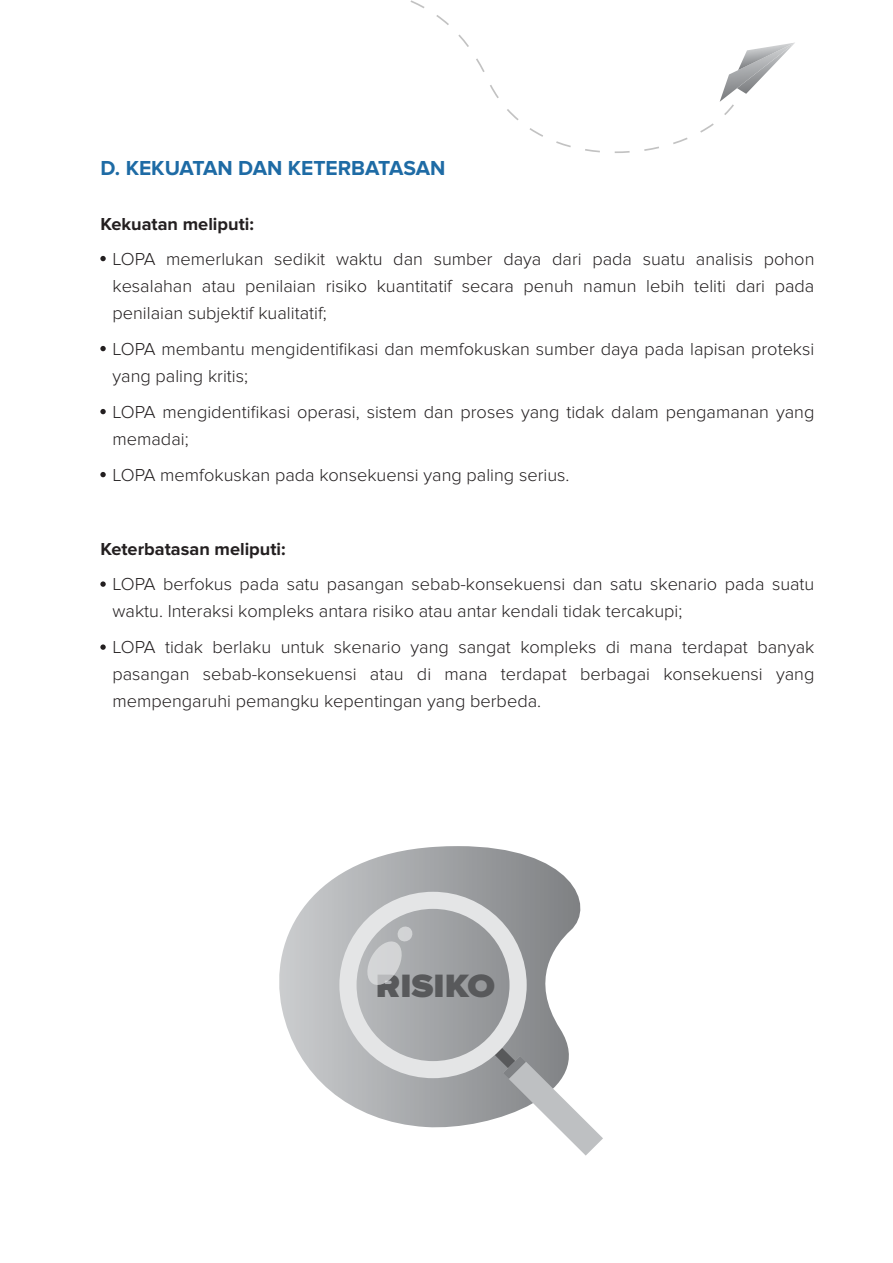
<style>
.page{position:relative;width:893px;height:1263px;background:#fff}
.page>*{position:absolute;margin:0;border:0;box-sizing:border-box;transform-origin:0 0}
.t1{font:900 33.45px "Proxima Nova";color:#58595b;scale:1.08 1}
.t2{font:700 21px "Proxima Nova";color:#1e6ba5}
.t3{font:300 18px/27px "Proxima Nova";color:#231f20}
.t4{font:700 18px "Proxima Nova";color:#231f20}
</style>
<div class="page">
<svg style="left:100px;top:256px;width:6px;height:5px"></svg>
<svg style="left:100px;top:346px;width:6px;height:5px"></svg>
<svg style="left:100px;top:409px;width:6px;height:5px"></svg>
<svg style="left:100px;top:472px;width:6px;height:5px"></svg>
<svg style="left:100px;top:581px;width:6px;height:6px"></svg>
<svg style="left:100px;top:644px;width:6px;height:6px"></svg>
<svg style="left:279px;top:846px;width:297px;height:251px"></svg>
<svg style="left:339px;top:892px;width:264px;height:263px"></svg>
<svg style="left:410px;top:0;width:324px;height:153px"></svg>
<svg style="left:720px;top:43px;width:75px;height:59px"></svg>
<p class="t2" style="left:100px;top:156px;width:347px">D. KEKUATAN DAN KETERBATASAN</p>
<p class="t4" style="left:100px;top:213px;width:155px">Kekuatan meliputi:</p>
<p class="t3" style="left:112px;top:245px;width:703px;text-align:justify">LOPA memerlukan sedikit waktu dan sumber daya dari pada suatu analisis pohon kesalahan atau penilaian risiko kuantitatif secara penuh namun lebih teliti dari pada penilaian subjektif kualitatif;</p>
<p class="t3" style="left:112px;top:335px;width:703px">LOPA membantu mengidentifikasi dan memfokuskan sumber daya pada lapisan proteksi yang paling kritis;</p>
<p class="t3" style="left:112px;top:398px;width:703px">LOPA mengidentifikasi operasi, sistem dan proses yang tidak dalam pengamanan yang memadai;</p>
<p class="t3" style="left:112px;top:461px;width:458px">LOPA memfokuskan pada konsekuensi yang paling serius.</p>
<p class="t4" style="left:100px;top:539px;width:187px">Keterbatasan meliputi:</p>
<p class="t3" style="left:112px;top:571px;width:703px">LOPA berfokus pada satu pasangan sebab-konsekuensi dan satu skenario pada suatu waktu. Interaksi kompleks antara risiko atau antar kendali tidak tercakupi;</p>
<p class="t3" style="left:112px;top:634px;width:703px;text-align:justify">LOPA tidak berlaku untuk skenario yang sangat kompleks di mana terdapat banyak pasangan sebab-konsekuensi atau di mana terdapat berbagai konsekuensi yang mempengaruhi pemangku kepentingan yang berbeda.</p>
<h1 class="t1" style="left:376px;top:966px;width:112px">RISIKO</h1>
</div>
